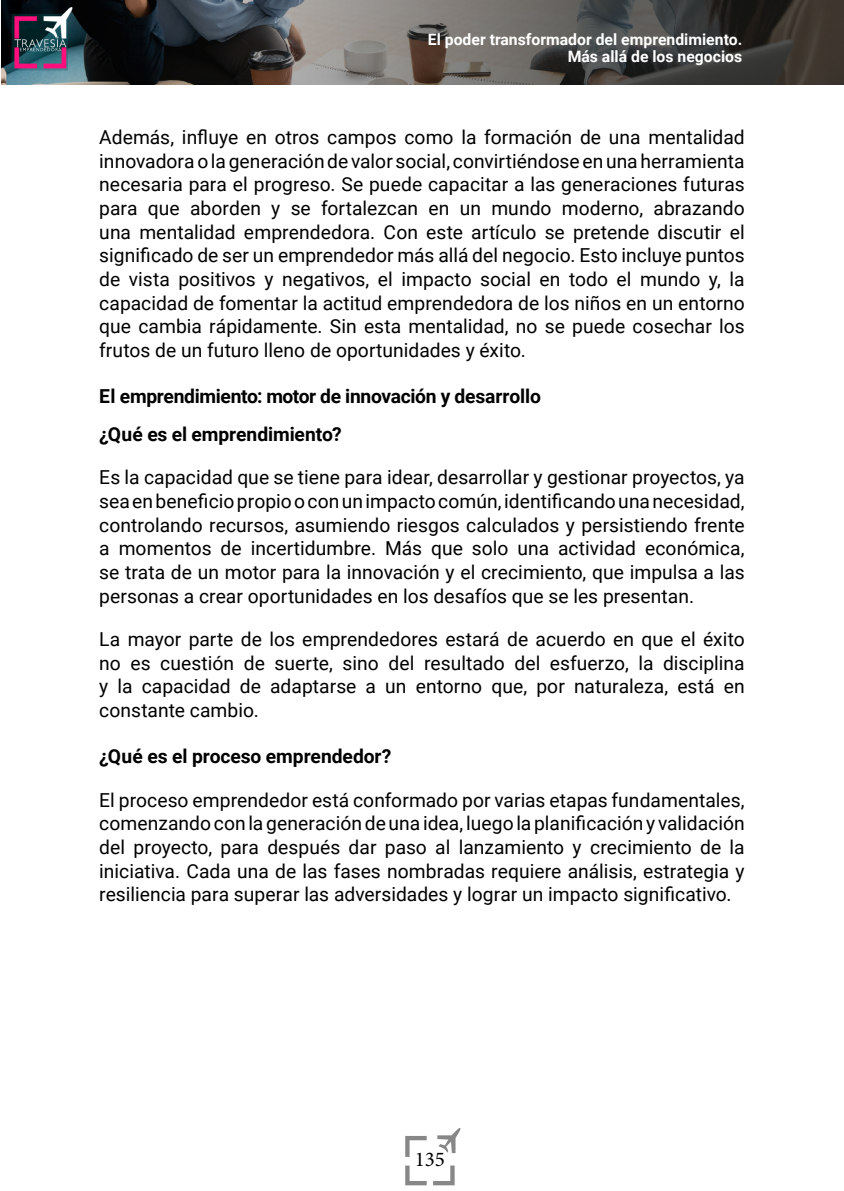
<style>
.page{position:relative;width:844px;height:1191px;background:#fff}
.page>*{position:absolute;margin:0;border:0;box-sizing:border-box;transform-origin:0 0}
.t1{font:21px "Minion Pro";color:#000}
.t2{font:19.25px/23.6px "Roboto";color:#000;text-align:justify}
.t3{font:700 19.25px/37.6px "Roboto";letter-spacing:-.005em;color:#000}
.t4{font:700 15.75px/17px "Roboto";color:#fff;text-align:right}
</style>
<div class="page">
<svg style="left:405px;top:1136px;width:21px;height:21px"></svg>
<svg style="left:405px;top:1165px;width:21px;height:20px"></svg>
<svg style="left:433px;top:1165px;width:21px;height:20px"></svg>
<svg style="left:437px;top:1128px;width:24px;height:25px"></svg>
<img style="left:1px;top:0;width:842px;height:85px">
<p class="t4" style="left:428px;top:30px;width:316px">El poder transformador del emprendimiento.<br>Más allá de los negocios</p>
<p class="t2" style="left:99px;top:125px;width:646px">Además, influye en otros campos como la formación de una mentalidad innovadora o la generación de valor social, convirtiéndose en una herramienta necesaria para el progreso. Se puede capacitar a las generaciones futuras para que aborden y se fortalezcan en un mundo moderno, abrazando una mentalidad emprendedora. Con este artículo se pretende discutir el significado de ser un emprendedor más allá del negocio. Esto incluye puntos de vista positivos y negativos, el impacto social en todo el mundo y, la capacidad de fomentar la actitud emprendedora de los niños en un entorno que cambia rápidamente. Sin esta mentalidad, no se puede cosechar los frutos de un futuro lleno de oportunidades y éxito.</p>
<p class="t3" style="left:99px;top:377px;width:443px">El emprendimiento: motor de innovación y desarrollo ¿Qué es el emprendimiento?</p>
<p class="t2" style="left:99px;top:465px;width:646px">Es la capacidad que se tiene para idear, desarrollar y gestionar proyectos, ya sea en beneficio propio o con un impacto común, identificando una necesidad, controlando recursos, asumiendo riesgos calculados y persistiendo frente a momentos de incertidumbre. Más que solo una actividad económica, se trata de un motor para la innovación y el crecimiento, que impulsa a las personas a crear oportunidades en los desafíos que se les presentan.</p>
<p class="t2" style="left:99px;top:626px;width:646px">La mayor parte de los emprendedores estará de acuerdo en que el éxito no es cuestión de suerte, sino del resultado del esfuerzo, la disciplina y la capacidad de adaptarse a un entorno que, por naturaleza, está en constante cambio.</p>
<p class="t3" style="left:99px;top:737px;width:294px">¿Qué es el proceso emprendedor?</p>
<p class="t2" style="left:99px;top:787px;width:646px">El proceso emprendedor está conformado por varias etapas fundamentales, comenzando con la generación de una idea, luego la planificación y validación del proyecto, para después dar paso al lanzamiento y crecimiento de la iniciativa. Cada una de las fases nombradas requiere análisis, estrategia y resiliencia para superar las adversidades y lograr un impacto significativo.</p>
<p class="t1" style="left:414px;top:1145px;width:32px">135</p>
</div>
